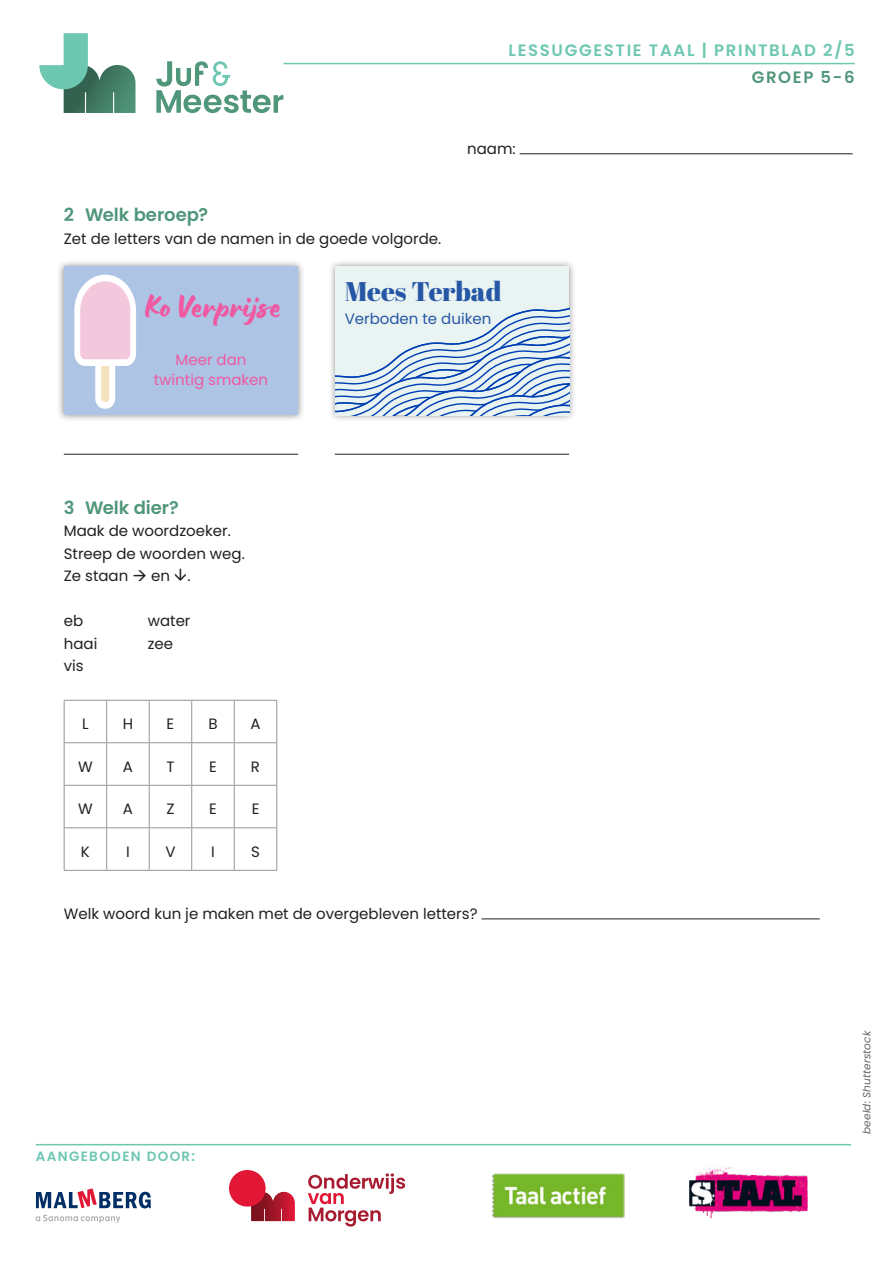
<style>
.page{position:relative;width:893px;height:1263px;background:#fff}
.page>*{position:absolute;margin:0;border:0;box-sizing:border-box;transform-origin:0 0}
.t1{font:36px "Lumios Brush";letter-spacing:.01em;color:#ef59a1}
.t2{font:27px "Abril Fatface";letter-spacing:-.005em;color:#2657a6}
.t3{font:600 18px "Poppins";color:#50967a}
.t4{font:600 16.5px "Poppins";letter-spacing:.1em;color:#6dc7b1}
.t5{font:600 16.5px "Poppins";letter-spacing:.1em;color:#50967a}
.t6{font:15px/22.5px "Poppins";color:#231f20}
.t7{font:15px/19.5px "Poppins";color:#ef59a1;text-align:center}
.t8{font:15px "Poppins";color:#2657a6}
.t9{font:600 13.5px "Poppins";letter-spacing:.1em;color:#6dc7b1}
.t10{font:italic 10.5px "Poppins";letter-spacing:.015em;color:#231f20}
</style>
<div class="page">
<svg style="left:39px;top:33px;width:96px;height:80px"></svg>
<svg style="left:156px;top:61px;width:127px;height:52px"></svg>
<hr style="left:283px;top:63px;width:572px;height:1px;background:#6dc7b1">
<svg style="left:308px;top:1173px;width:97px;height:53px"></svg>
<svg style="left:251px;top:1192px;width:44px;height:29px"></svg>
<div style="left:229px;top:1170px;width:37px;height:36px;background:#e21736;border-radius:50%"></div>
<svg style="left:36px;top:1188px;width:115px;height:20px"></svg>
<svg style="left:36px;top:1215px;width:84px;height:8px"></svg>
<hr style="left:36px;top:1144px;width:815px;height:1px;background:#6dc7b1">
<hr style="left:520px;top:154px;width:333px;height:1px;background:#231f20">
<img style="left:689px;top:1165px;width:119px;height:54px">
<img style="left:492px;top:1173px;width:133px;height:45px">
<hr style="left:482px;top:919px;width:338px;height:1px;background:#231f20">
<hr style="left:64px;top:700px;width:43px;height:1px;background:#939598">
<hr style="left:64px;top:701px;width:1px;height:41px;background:#939598">
<hr style="left:107px;top:700px;width:42px;height:1px;background:#939598">
<hr style="left:106px;top:701px;width:1px;height:41px;background:#939598">
<hr style="left:149px;top:700px;width:43px;height:1px;background:#939598">
<hr style="left:149px;top:701px;width:1px;height:41px;background:#939598">
<hr style="left:192px;top:700px;width:42px;height:1px;background:#939598">
<hr style="left:191px;top:701px;width:1px;height:41px;background:#939598">
<hr style="left:234px;top:700px;width:43px;height:1px;background:#939598">
<hr style="left:234px;top:701px;width:1px;height:41px;background:#939598">
<hr style="left:276px;top:701px;width:1px;height:41px;background:#939598">
<hr style="left:64px;top:742px;width:43px;height:1px;background:#939598">
<hr style="left:64px;top:743px;width:1px;height:42px;background:#939598">
<hr style="left:107px;top:742px;width:42px;height:1px;background:#939598">
<hr style="left:106px;top:743px;width:1px;height:42px;background:#939598">
<hr style="left:149px;top:742px;width:43px;height:1px;background:#939598">
<hr style="left:149px;top:743px;width:1px;height:42px;background:#939598">
<hr style="left:192px;top:742px;width:42px;height:1px;background:#939598">
<hr style="left:191px;top:743px;width:1px;height:42px;background:#939598">
<hr style="left:234px;top:742px;width:43px;height:1px;background:#939598">
<hr style="left:234px;top:743px;width:1px;height:42px;background:#939598">
<hr style="left:276px;top:743px;width:1px;height:42px;background:#939598">
<hr style="left:64px;top:785px;width:43px;height:1px;background:#939598">
<hr style="left:64px;top:786px;width:1px;height:41px;background:#939598">
<hr style="left:107px;top:785px;width:42px;height:1px;background:#939598">
<hr style="left:106px;top:786px;width:1px;height:41px;background:#939598">
<hr style="left:149px;top:785px;width:43px;height:1px;background:#939598">
<hr style="left:149px;top:786px;width:1px;height:41px;background:#939598">
<hr style="left:192px;top:785px;width:42px;height:1px;background:#939598">
<hr style="left:191px;top:786px;width:1px;height:41px;background:#939598">
<hr style="left:234px;top:785px;width:43px;height:1px;background:#939598">
<hr style="left:234px;top:786px;width:1px;height:41px;background:#939598">
<hr style="left:276px;top:786px;width:1px;height:41px;background:#939598">
<hr style="left:64px;top:827px;width:43px;height:1px;background:#939598">
<hr style="left:64px;top:828px;width:1px;height:42px;background:#939598">
<hr style="left:107px;top:827px;width:42px;height:1px;background:#939598">
<hr style="left:106px;top:828px;width:1px;height:42px;background:#939598">
<hr style="left:149px;top:827px;width:43px;height:1px;background:#939598">
<hr style="left:149px;top:828px;width:1px;height:42px;background:#939598">
<hr style="left:192px;top:827px;width:42px;height:1px;background:#939598">
<hr style="left:191px;top:828px;width:1px;height:42px;background:#939598">
<hr style="left:234px;top:827px;width:43px;height:1px;background:#939598">
<hr style="left:234px;top:828px;width:1px;height:42px;background:#939598">
<hr style="left:276px;top:828px;width:1px;height:42px;background:#939598">
<hr style="left:64px;top:870px;width:43px;height:1px;background:#939598">
<hr style="left:107px;top:870px;width:42px;height:1px;background:#939598">
<hr style="left:149px;top:870px;width:43px;height:1px;background:#939598">
<hr style="left:192px;top:870px;width:42px;height:1px;background:#939598">
<hr style="left:234px;top:870px;width:43px;height:1px;background:#939598">
<div style="left:56px;top:259px;width:249px;height:164px;background:#231f20;opacity:.5"></div>
<div style="left:64px;top:266px;width:234px;height:149px;background:#adc4e5"></div>
<div style="left:328px;top:259px;width:248px;height:164px;background:#231f20;opacity:.5"></div>
<div style="left:335px;top:266px;width:234px;height:149px;background:#e9f4f2"></div>
<svg style="left:335px;top:308px;width:234px;height:107px"></svg>
<svg style="left:74px;top:275px;width:62px;height:134px"></svg>
<hr style="left:64px;top:454px;width:234px;height:1px;background:#231f20">
<hr style="left:335px;top:454px;width:234px;height:1px;background:#231f20">
<p class="t4" style="left:509px;top:41px;width:348px">LESSUGGESTIE TAAL | PRINTBLAD 2/5</p>
<p class="t5" style="left:752px;top:68px;width:104px">GROEP 5-6</p>
<p class="t3" style="left:64px;top:204px;width:146px">2 Welk beroep?</p>
<p class="t6" style="left:64px;top:229px;width:379px">Zet de letters van de namen in de goede volgorde.</p>
<p class="t6" style="left:467px;top:139px;width:50px">naam:</p>
<h1 class="t1" style="left:145px;top:293px;width:138px">Ko Verprijse</h1>
<p class="t7" style="left:154px;top:352px;width:116px">Meer dan twintig smaken</p>
<h2 class="t2" style="left:345px;top:276px;width:158px">Mees Terbad</h2>
<p class="t8" style="left:345px;top:312px;width:148px">Verboden te duiken</p>
<p class="t3" style="left:64px;top:497px;width:117px">3 Welk dier?</p>
<p class="t6" style="left:64px;top:521px;width:183px">Maak de woordzoeker.<br>Streep de woorden weg.<br>Ze staan → en .</p>
<p class="t6" style="left:64px;top:611px;width:21px">eb</p>
<p class="t6" style="left:148px;top:611px;width:44px">water</p>
<p class="t6" style="left:64px;top:634px;width:35px">haai</p>
<p class="t6" style="left:148px;top:634px;width:27px">zee</p>
<p class="t6" style="left:64px;top:656px;width:21px">vis</p>
<p class="t6" style="left:82px;top:714px;width:8px">L</p>
<p class="t6" style="left:123px;top:714px;width:12px">H</p>
<p class="t6" style="left:167px;top:714px;width:9px">E</p>
<p class="t6" style="left:208px;top:714px;width:11px">B</p>
<p class="t6" style="left:250px;top:714px;width:12px">A</p>
<p class="t6" style="left:78px;top:757px;width:16px">W</p>
<p class="t6" style="left:123px;top:757px;width:12px">A</p>
<p class="t6" style="left:166px;top:757px;width:10px">T</p>
<p class="t6" style="left:209px;top:757px;width:9px">E</p>
<p class="t6" style="left:251px;top:757px;width:11px">R</p>
<p class="t6" style="left:78px;top:799px;width:16px">W</p>
<p class="t6" style="left:123px;top:799px;width:12px">A</p>
<p class="t6" style="left:166px;top:799px;width:10px">Z</p>
<p class="t6" style="left:209px;top:799px;width:9px">E</p>
<p class="t6" style="left:252px;top:799px;width:9px">E</p>
<p class="t6" style="left:81px;top:842px;width:10px">K</p>
<p class="t6" style="left:126px;top:842px;width:5px">I</p>
<p class="t6" style="left:165px;top:842px;width:12px">V</p>
<p class="t6" style="left:211px;top:842px;width:5px">I</p>
<p class="t6" style="left:251px;top:842px;width:10px">S</p>
<p class="t6" style="left:64px;top:904px;width:415px">Welk woord kun je maken met de overgebleven letters?</p>
<p class="t9" style="left:36px;top:1149px;width:161px">AANGEBODEN DOOR:</p>
<p class="t10" style="left:861px;top:1134px;width:105px;rotate:-90deg">beeld: Shutterstock</p>
</div>
